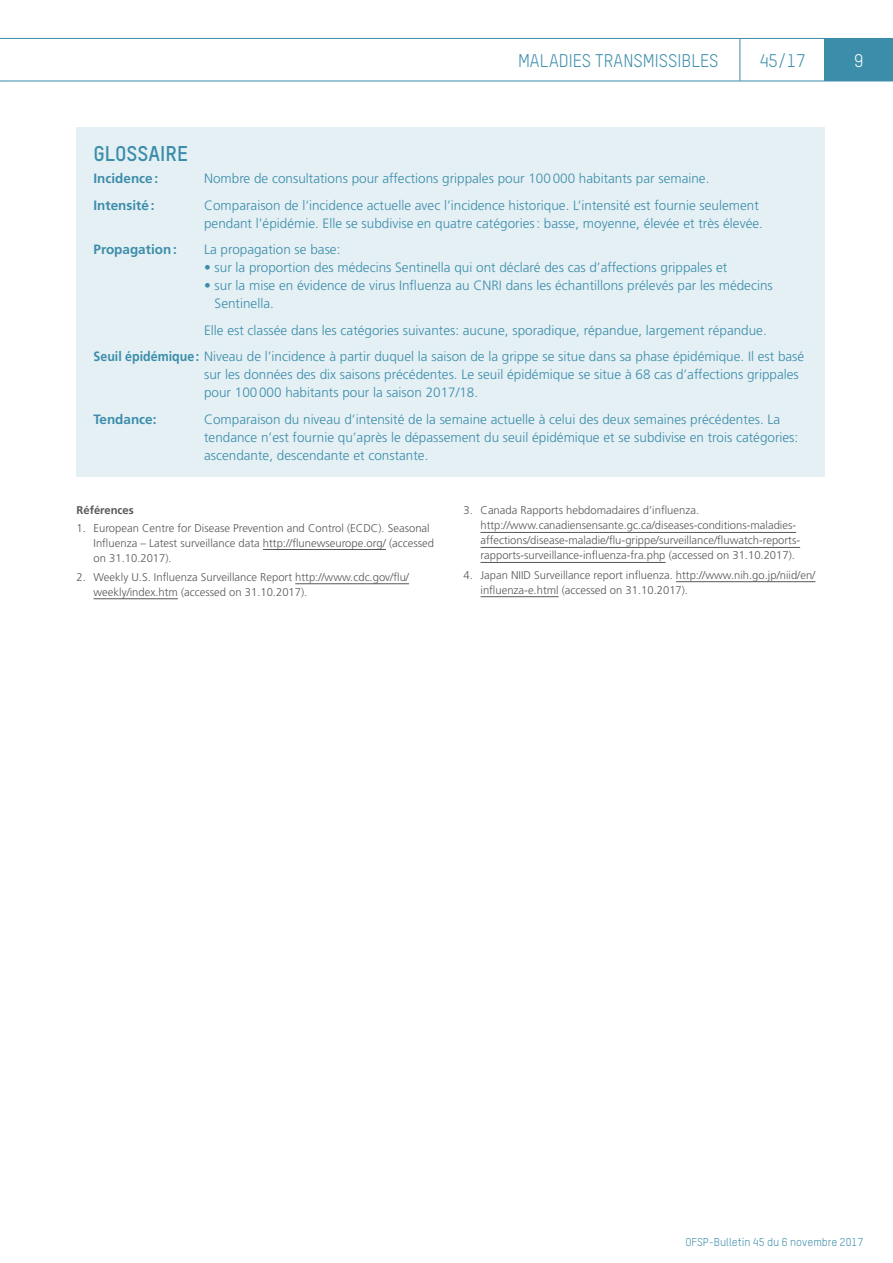
<style>
.page{position:relative;width:893px;height:1263px;background:#fff}
.page>*{position:absolute;margin:0;border:0;box-sizing:border-box;transform-origin:0 0}
.Infobox_Titel{font:700 21px "TSTAR";color:#3b8daa}
.t1{font:18px "TSTAR";color:#3b8daa}
.t2{font:18px "TSTAR";color:#fff}
.Infobox_Lauftext{font:300 13.5px/18px "Frutiger";color:#3b8daa}
.Infobox_Lauftext-2{font:700 13.5px "Frutiger";color:#3b8daa}
.t3{font:300 11.25px/15px "Frutiger";color:#57585a}
.t4{font:11.25px "TSTAR";color:#3b8daa}
.Lauftext_Klein{font:700 11.25px "Frutiger";color:#57585a}
.s1{font-weight:700}
</style>
<div class="page">
<div style="left:825px;top:38px;width:68px;height:43px;background:#3b8daa"></div>
<hr style="left:0;top:38px;width:740px;height:1px;background:#3b8daa">
<hr style="left:740px;top:38px;width:85px;height:1px;background:#3b8daa">
<hr style="left:740px;top:39px;width:1px;height:42px;background:#3b8daa">
<hr style="left:0;top:81px;width:740px;height:1px;background:#3b8daa">
<hr style="left:740px;top:81px;width:85px;height:1px;background:#3b8daa">
<hr style="left:825px;top:81px;width:68px;height:1px;background:#3b8daa">
<div style="left:77px;top:128px;width:748px;height:349px;background:#e5f0f5"></div>
<hr style="left:263px;top:549px;width:123px;height:1px;background:#57585a">
<hr style="left:295px;top:583px;width:114px;height:1px;background:#57585a">
<hr style="left:94px;top:598px;width:84px;height:1px;background:#57585a">
<hr style="left:480px;top:532px;width:316px;height:1px;background:#57585a">
<hr style="left:480px;top:547px;width:320px;height:1px;background:#57585a">
<hr style="left:480px;top:562px;width:185px;height:1px;background:#57585a">
<hr style="left:676px;top:581px;width:139px;height:1px;background:#57585a">
<hr style="left:480px;top:596px;width:79px;height:1px;background:#57585a">
<h2 class="t1" style="left:518px;top:49px;width:202px">MALADIES TRANSMISSIBLES</h2>
<h2 class="t1" style="left:759px;top:49px;width:48px">45/17</h2>
<h2 class="t2" style="left:854px;top:49px;width:11px">9</h2>
<p class="Infobox_Titel" style="left:94px;top:140px;width:96px">GLOSSAIRE</p>
<p class="Infobox_Lauftext-2" style="left:94px;top:170px;width:66px">Incidence:</p>
<p class="Infobox_Lauftext" style="left:204px;top:169px;width:507px">Nombre de consultations pour affections grippales pour 100000 habitants par semaine.</p>
<p class="Infobox_Lauftext-2" style="left:94px;top:197px;width:62px">Intensité:</p>
<p class="Infobox_Lauftext" style="left:204px;top:196px;width:560px">Comparaison de l‘incidence actuelle avec l’incidence historique. L’intensité est fournie seulement pendant l’épidémie. Elle se subdivise en quatre catégories: basse, moyenne, élevée et très élevée.</p>
<p class="Infobox_Lauftext-2" style="left:94px;top:241px;width:85px">Propagation:</p>
<p class="Infobox_Lauftext" style="left:204px;top:240px;width:138px">La propagation se base:</p>
<p class="Infobox_Lauftext" style="left:204px;top:258px;width:525px">• sur la proportion des médecins Sentinella qui ont déclaré des cas d’affections grippales et</p>
<p class="Infobox_Lauftext" style="left:215px;top:276px;width:560px;text-indent:-11px">• sur la mise en évidence de virus Influenza au CNRI dans les échantillons prélevés par les médecins<br>Sentinella.</p>
<p class="Infobox_Lauftext" style="left:204px;top:321px;width:564px">Elle est classée dans les catégories suivantes: aucune, sporadique, répandue, largement répandue.</p>
<p class="Infobox_Lauftext" style="left:204px;top:347px;width:602px;text-indent:-111px"><span class="s1">Seuil épidémique:</span> Niveau de l’incidence à partir duquel la saison de la grippe se situe dans sa phase épidémique. Il est basé sur les données des dix saisons précédentes. Le seuil épidémique se situe à 68 cas d’affections grippales pour 100000 habitants pour la saison 2017/18.</p>
<p class="Infobox_Lauftext-2" style="left:94px;top:411px;width:65px">Tendance:</p>
<p class="Infobox_Lauftext" style="left:204px;top:410px;width:596px">Comparaison du niveau d’intensité de la semaine actuelle à celui des deux semaines précédentes. La tendance n’est fournie qu’après le dépassement du seuil épidémique et se subdivise en trois catégories: ascendante, descendante et constante.</p>
<p class="Lauftext_Klein" style="left:77px;top:504px;width:59px">Références</p>
<p class="t3" style="left:94px;top:520px;width:342px;text-indent:-17px">1. European Centre for Disease Prevention and Control (ECDC). Seasonal<br>Influenza – Latest surveillance data http://flunewseurope.org/ (accessed on 31.10.2017).</p>
<p class="t3" style="left:94px;top:569px;width:317px;text-indent:-17px">2. Weekly U.S. Influenza Surveillance Report http://www.cdc.gov/flu/ weekly/index.htm (accessed on 31.10.2017).</p>
<p class="t3" style="left:480px;top:503px;width:321px;text-indent:-17px">3. Canada Rapports hebdomadaires d’influenza. http://www.canadiensensante.gc.ca/diseases-conditions-maladies&shy;affections/disease-maladie/flu-grippe/surveillance/fluwatch-reports&shy;rapports-surveillance-influenza-fra.php (accessed on 31.10.2017).</p>
<p class="t3" style="left:480px;top:567px;width:336px;text-indent:-17px">4. Japan NIID Surveillance report influenza. http://www.nih.go.jp/niid/en/ influenza-e.html (accessed on 31.10.2017).</p>
<p class="t4" style="left:685px;top:1235px;width:179px">OFSP-Bulletin 45 du 6 novembre 2017</p>
</div>
